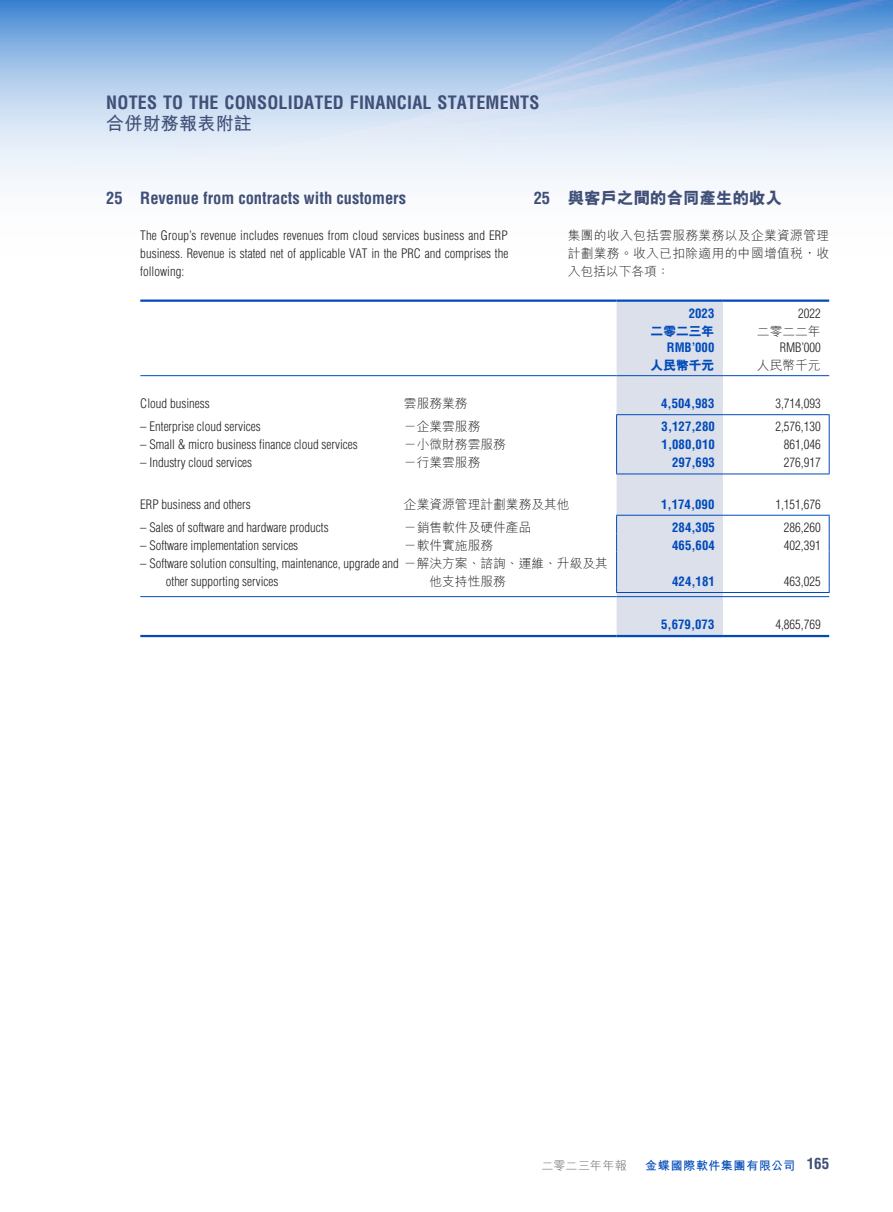
<style>
.page{position:relative;width:893px;height:1212px;background:#fff}
.page>*{position:absolute;margin:0;border:0;box-sizing:border-box;transform-origin:0 0}
.t1{font:700 condensed 18px "Helvetica LT Std";letter-spacing:.01em;color:#404f77}
.t2{font:700 18px "M Hei HK";letter-spacing:.015em;color:#404f77}
.t3{font:700 condensed 16.5px "Helvetica LT Std";color:#404f77}
.t4{font:800 16.5px "M Hei HK";color:#404f77}
.t5{font:300 condensed 12.75px/18px "Helvetica LT Std";color:#231f20;text-align:justify}
.t6{font:300 12.75px/18px "M Hei HK";color:#231f20;text-align:justify}
.t7{font:700 condensed 12.75px "Helvetica LT Std";color:#004aba}
.t8{font:800 12.75px "M Hei HK";color:#004aba}
.t9{font:700 12px "M Hei HK";letter-spacing:.05em;color:#004aba}
.t10{font:300 12px "M Hei HK";letter-spacing:.025em;color:#636366}
.s1{font-family:"Helvetica LT Std";font-weight:700;font-stretch:condensed}
.s2{font-family:"M Hei HK";font-stretch:normal}
.s3{font-family:"Helvetica LT Std";font-stretch:condensed;font-size:15px;color:#404f77}
</style>
<div class="page">
<img style="left:0;top:0;width:893px;height:183px">
<hr style="left:723px;top:414px;width:107px;height:1px;background:#004aba">
<svg style="left:829px;top:415px;width:1px;height:59px"></svg>
<hr style="left:723px;top:474px;width:107px;height:1px;background:#004aba">
<hr style="left:723px;top:515px;width:107px;height:1px;background:#004aba">
<svg style="left:829px;top:516px;width:1px;height:36px"></svg>
<hr style="left:829px;top:552px;width:1px;height:36px;background:#004aba">
<div style="left:616px;top:302px;width:107px;height:333px;background:#dbe0eb"></div>
<hr style="left:616px;top:592px;width:107px;height:1px;background:#004aba">
<hr style="left:723px;top:592px;width:107px;height:1px;background:#004aba">
<hr style="left:140px;top:299px;width:264px;height:3px;background:#004aba">
<hr style="left:404px;top:299px;width:213px;height:3px;background:#004aba">
<hr style="left:617px;top:299px;width:106px;height:3px;background:#004aba">
<hr style="left:723px;top:299px;width:106px;height:3px;background:#004aba">
<hr style="left:140px;top:375px;width:264px;height:1px;background:#004aba">
<hr style="left:404px;top:375px;width:213px;height:1px;background:#004aba">
<hr style="left:617px;top:375px;width:106px;height:1px;background:#004aba">
<hr style="left:723px;top:375px;width:106px;height:1px;background:#004aba">
<hr style="left:140px;top:596px;width:264px;height:1px;background:#004aba">
<hr style="left:404px;top:596px;width:213px;height:1px;background:#004aba">
<hr style="left:617px;top:596px;width:106px;height:1px;background:#004aba">
<hr style="left:723px;top:596px;width:106px;height:1px;background:#004aba">
<hr style="left:140px;top:635px;width:264px;height:2px;background:#004aba">
<hr style="left:404px;top:635px;width:213px;height:2px;background:#004aba">
<hr style="left:617px;top:635px;width:106px;height:2px;background:#004aba">
<hr style="left:723px;top:635px;width:106px;height:2px;background:#004aba">
<h1 class="t1" style="left:106px;top:92px;width:435px">NOTES TO THE CONSOLIDATED FINANCIAL STATEMENTS</h1>
<h1 class="t2" style="left:106px;top:111px;width:147px">合併財務報表附註</h1>
<p class="t3" style="left:106px;top:187px;width:301px">25 Revenue from contracts with customers</p>
<p class="t5" style="left:140px;top:226px;width:370px">The Group’s revenue includes revenues from cloud services business and ERP business. Revenue is stated net of applicable VAT in the PRC and comprises the following:</p>
<p class="t4" style="left:534px;top:189px;width:250px"><span class="s1">25</span> 與客戶之間的合同產生的收入</p>
<p class="t6" style="left:568px;top:226px;width:263px">集團的收入包括雲服務業務以及企業資源管理計劃業務。收入已扣除適用的中國增值稅，收入包括以下各項：</p>
<p class="t7" style="left:689px;top:305px;width:27px">2023</p>
<p class="t5" style="left:798px;top:304px;width:24px">2022</p>
<p class="t8" style="left:651px;top:325px;width:65px">二零二三年</p>
<p class="t6" style="left:757px;top:322px;width:65px">二零二二年</p>
<p class="t7" style="left:667px;top:339px;width:49px">RMB’000</p>
<p class="t5" style="left:780px;top:338px;width:42px">RMB’000</p>
<p class="t8" style="left:651px;top:359px;width:65px">人民幣千元</p>
<p class="t6" style="left:757px;top:356px;width:65px">人民幣千元</p>
<p class="t5" style="left:140px;top:394px;width:71px">Cloud business</p>
<p class="t6" style="left:404px;top:394px;width:65px">雲服務業務</p>
<p class="t7" style="left:661px;top:395px;width:55px">4,504,983</p>
<p class="t5" style="left:775px;top:394px;width:47px">3,714,093</p>
<p class="t5" style="left:140px;top:418px;width:122px">– Enterprise cloud services</p>
<p class="t6" style="left:404px;top:418px;width:78px">－企業雲服務</p>
<p class="t7" style="left:662px;top:419px;width:55px">3,127,280</p>
<p class="t5" style="left:775px;top:418px;width:47px">2,576,130</p>
<p class="t5" style="left:140px;top:436px;width:219px">– Small &amp; micro business finance cloud services</p>
<p class="t6" style="left:404px;top:436px;width:103px">－小微財務雲服務</p>
<p class="t7" style="left:662px;top:437px;width:55px">1,080,010</p>
<p class="t5" style="left:784px;top:436px;width:38px">861,046</p>
<p class="t5" style="left:140px;top:454px;width:113px">– Industry cloud services</p>
<p class="t6" style="left:404px;top:454px;width:78px">－行業雲服務</p>
<p class="t7" style="left:672px;top:455px;width:44px">297,693</p>
<p class="t5" style="left:784px;top:454px;width:38px">276,917</p>
<p class="t5" style="left:140px;top:495px;width:112px">ERP business and others</p>
<p class="t6" style="left:404px;top:495px;width:167px">企業資源管理計劃業務及其他</p>
<p class="t7" style="left:661px;top:496px;width:55px">1,174,090</p>
<p class="t5" style="left:775px;top:495px;width:47px">1,151,676</p>
<p class="t5" style="left:140px;top:518px;width:190px">– Sales of software and hardware products</p>
<p class="t6" style="left:404px;top:518px;width:129px">－銷售軟件及硬件產品</p>
<p class="t7" style="left:672px;top:519px;width:44px">284,305</p>
<p class="t5" style="left:784px;top:518px;width:38px">286,260</p>
<p class="t5" style="left:140px;top:536px;width:159px">– Software implementation services</p>
<p class="t6" style="left:404px;top:536px;width:91px">－軟件實施服務</p>
<p class="t7" style="left:672px;top:537px;width:44px">465,604</p>
<p class="t5" style="left:784px;top:536px;width:38px">402,391</p>
<p class="t5" style="left:166px;top:554px;width:444px;text-indent:-26px">– Software solution consulting, maintenance, upgrade and <span class="s2">－解決方案、諮詢、運維、升級及其</span>other supporting services</p>
<p class="t6" style="left:429px;top:572px;width:78px">他支持性服務</p>
<p class="t7" style="left:672px;top:573px;width:44px">424,181</p>
<p class="t5" style="left:784px;top:572px;width:38px">463,025</p>
<p class="t7" style="left:661px;top:616px;width:55px">5,679,073</p>
<p class="t5" style="left:775px;top:615px;width:47px">4,865,769</p>
<p class="t10" style="left:541px;top:1159px;width:87px">二零二三年年報</p>
<p class="t9" style="left:645px;top:1157px;width:186px">金蝶國際軟件集團有限公司 <span class="s3">165</span></p>
</div>
